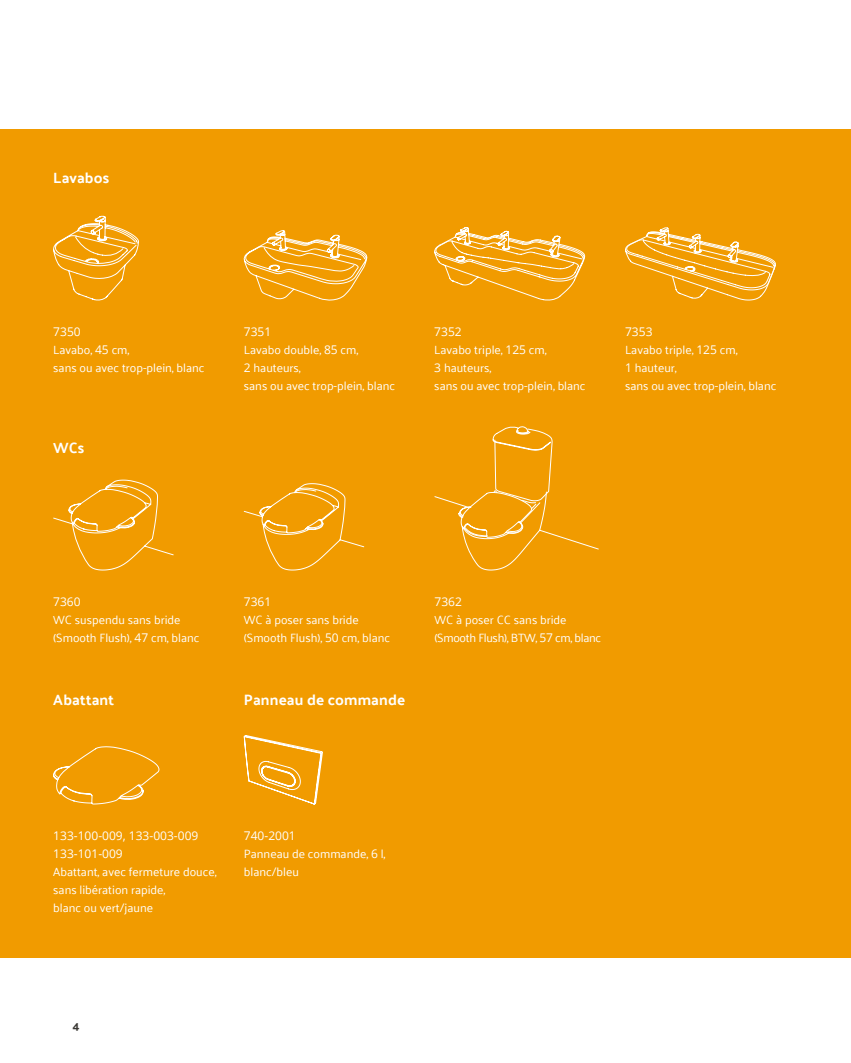
<style>
.page{position:relative;width:851px;height:1063px;background:#fff}
.page>*{position:absolute;margin:0;border:0;box-sizing:border-box;transform-origin:0 0}
.t1{font:700 15px "Palanquin";letter-spacing:.01em;color:#fff}
.t2{font:12px/18px "Palanquin";color:#fff}
.t3{font:12px/18px "Open Sans";color:#fff}
.t4{font:12px/18px "Palanquin";letter-spacing:-.025em;color:#fff}
.t5{font:700 12px "Palanquin";color:#3a3834}
.s1{font-family:"Open Sans"}
</style>
<div class="page">
<div style="left:0;top:129px;width:850px;height:828px;background:#f19b00"></div>
<svg style="left:434px;top:426px;width:165px;height:145px"></svg>
<svg style="left:243px;top:483px;width:121px;height:88px"></svg>
<svg style="left:243px;top:735px;width:80px;height:70px"></svg>
<svg style="left:53px;top:746px;width:107px;height:59px"></svg>
<svg style="left:625px;top:227px;width:151px;height:74px"></svg>
<svg style="left:53px;top:215px;width:86px;height:86px"></svg>
<svg style="left:243px;top:230px;width:125px;height:71px"></svg>
<svg style="left:434px;top:227px;width:151px;height:74px"></svg>
<svg style="left:53px;top:479px;width:121px;height:92px"></svg>
<p class="t1" style="left:53px;top:169px;width:57px">Lavabos</p>
<p class="t3" style="left:53px;top:323px;width:29px">7350</p>
<p class="t2" style="left:53px;top:341px;width:153px">Lavabo, <span class="s1">45</span> cm,<br>sans ou avec trop-plein, blanc</p>
<p class="t1" style="left:53px;top:439px;width:33px">WCs</p>
<p class="t3" style="left:244px;top:323px;width:29px">7351</p>
<p class="t2" style="left:244px;top:341px;width:153px">Lavabo double, <span class="s1">85</span> cm,<br><span class="s1">2</span> hauteurs,<br>sans ou avec trop-plein, blanc</p>
<p class="t3" style="left:434px;top:323px;width:29px">7352</p>
<p class="t2" style="left:434px;top:341px;width:153px">Lavabo triple, <span class="s1">125</span> cm,<br><span class="s1">3</span> hauteurs,<br>sans ou avec trop-plein, blanc</p>
<p class="t3" style="left:625px;top:323px;width:29px">7353</p>
<p class="t2" style="left:625px;top:341px;width:153px">Lavabo triple, <span class="s1">125</span> cm,<br><span class="s1">1</span> hauteur,<br>sans ou avec trop-plein, blanc</p>
<p class="t3" style="left:53px;top:593px;width:29px">7360</p>
<p class="t2" style="left:53px;top:611px;width:148px">WC suspendu sans bride (Smooth Flush), <span class="s1">47</span> cm, blanc</p>
<p class="t3" style="left:244px;top:593px;width:29px">7361</p>
<p class="t2" style="left:244px;top:611px;width:148px">WC à poser sans bride (Smooth Flush), <span class="s1">50</span> cm, blanc</p>
<p class="t1" style="left:53px;top:691px;width:62px">Abattant</p>
<p class="t1" style="left:244px;top:691px;width:163px">Panneau de commande</p>
<p class="t3" style="left:434px;top:593px;width:29px">7362</p>
<p class="t4" style="left:434px;top:611px;width:168px">WC à poser CC sans bride (Smooth Flush), BTW, <span class="s1">57</span> cm, blanc</p>
<p class="t3" style="left:53px;top:827px;width:147px">133-100-009, 133-003-009<br>133-101-009</p>
<p class="t2" style="left:53px;top:863px;width:165px">Abattant, avec fermeture douce, sans libération rapide,<br>blanc ou vert/jaune</p>
<p class="t3" style="left:244px;top:827px;width:53px">740-2001</p>
<p class="t2" style="left:244px;top:845px;width:143px">Panneau de commande, <span class="s1">6</span> l, blanc/bleu</p>
<p class="t5" style="left:72px;top:1019px;width:9px">4</p>
</div>
